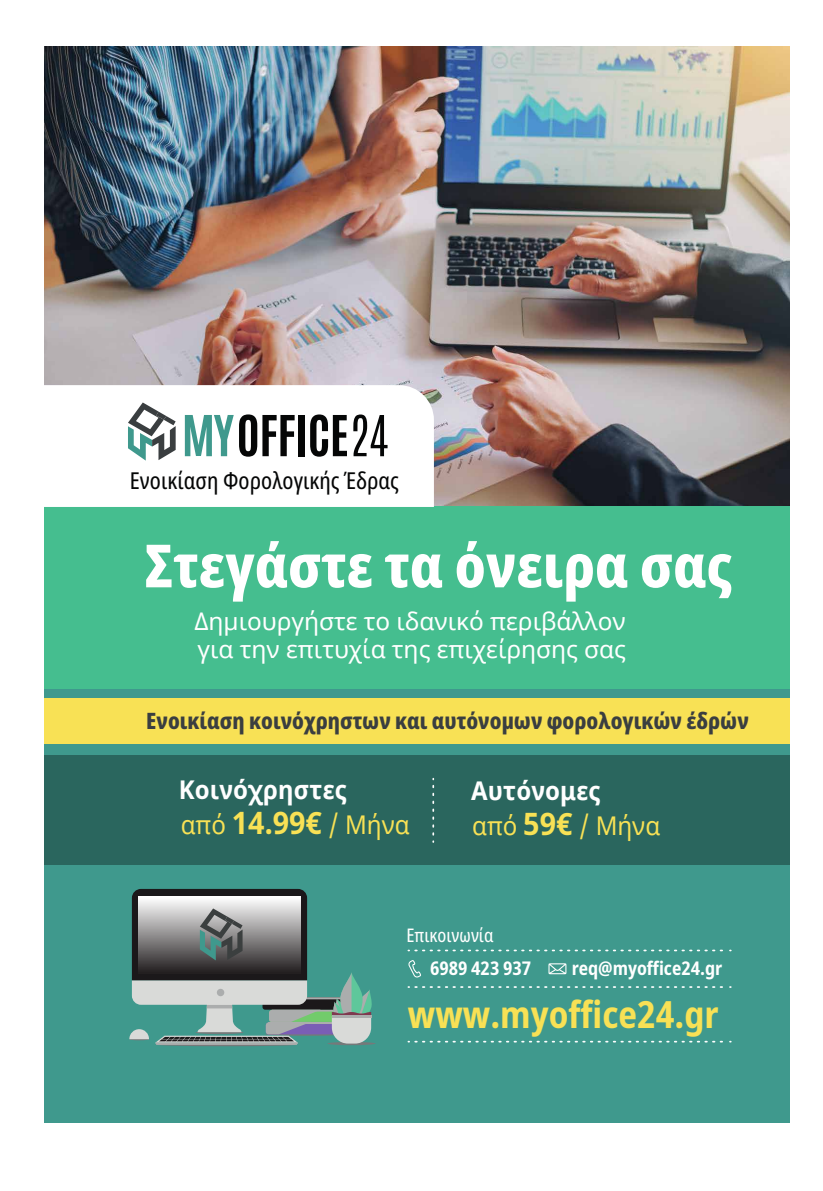
<style>
.page{position:relative;width:823px;height:1191px;background:#fff}
.page>*{position:absolute;margin:0;border:0;box-sizing:border-box;transform-origin:0 0}
.t1{font:800 59.6px "Noto Sans Display Condensed";color:#fff}
.t2{font:700 condensed 37.3px "Noto Sans";color:#f8e155}
.t3{font:25.8px "Noto Sans";color:#f8e155;scale:.93 1}
.t4{font:700 25.8px "Noto Sans";letter-spacing:.005em;color:#fff;scale:.93 1}
.t5{font:24.3px/28.1px "Noto Sans";color:#fff}
.t6{font:23.3px "Noto Sans Display Condensed";color:#050606}
.t7{font:800 22.6px "Noto Sans Display Condensed";color:#3a3e40}
.t8{font:700 condensed 18.8px "Noto Sans";color:#fff}
.t9{font:18.8px "Noto Sans Display Condensed";color:#fff}
.s1{font-weight:700;font-size:30.8px}
</style>
<div class="page">
<div style="left:45px;top:603px;width:744px;height:519px;background:#3f998d"></div>
<div style="left:45px;top:755px;width:744px;height:109px;background:#2a665e"></div>
<div style="left:45px;top:698px;width:744px;height:46px;background:#f8e155"></div>
<img style="left:45px;top:46px;width:744px;height:460px">
<div style="left:45px;top:506px;width:744px;height:183px;background:#45be8f"></div>
<svg style="left:45px;top:385px;width:388px;height:122px"></svg>
<svg style="left:129px;top:889px;width:246px;height:157px"></svg>
<svg style="left:185px;top:415px;width:48px;height:41px"></svg>
<svg style="left:239px;top:414px;width:55px;height:43px"></svg>
<div style="left:298px;top:415px;width:7px;height:41px;background:#050606"></div>
<svg style="left:310px;top:414px;width:37px;height:43px"></svg>
<svg style="left:353px;top:414px;width:34px;height:42px"></svg>
<svg style="left:128px;top:402px;width:47px;height:58px"></svg>
<svg style="left:415px;top:949px;width:315px;height:2px"></svg>
<svg style="left:415px;top:1040px;width:315px;height:2px"></svg>
<svg style="left:415px;top:986px;width:315px;height:2px"></svg>
<svg style="left:432px;top:785px;width:2px;height:57px"></svg>
<svg style="left:408px;top:960px;width:13px;height:17px"></svg>
<svg style="left:548px;top:963px;width:18px;height:11px"></svg>
<p class="t6" style="left:130px;top:470px;width:270px">Ενοικίαση Φορολογικής Έδρας</p>
<h1 class="t1" style="left:144px;top:541px;width:589px">Στεγάστε τα όνειρα σας</h1>
<p class="t5" style="left:194px;top:608px;width:433px">Δημιουργήστε το ιδανικό περιβάλλον για την επιτυχία της επιχείρησης σας</p>
<p class="t7" style="left:146px;top:711px;width:603px">Ενοικίαση κοινόχρηστων και αυτόνομων φορολογικών έδρών</p>
<p class="t4" style="left:178px;top:779px;width:182px">Kοινόχρηστες</p>
<p class="t3" style="left:181px;top:811px;width:247px">από <span class="s1">14.99€</span> / Μήνα</p>
<p class="t4" style="left:471px;top:780px;width:141px">Aυτόνομες</p>
<p class="t3" style="left:472px;top:812px;width:203px">από <span class="s1">59€</span> / Μήνα</p>
<p class="t9" style="left:406px;top:927px;width:88px">Επικοινωνία</p>
<p class="t8" style="left:430px;top:960px;width:103px">6989 423 937</p>
<p class="t8" style="left:571px;top:960px;width:152px">req@myoffice24.gr</p>
<h2 class="t2" style="left:408px;top:999px;width:312px">www.myoffice24.gr</h2>
</div>
